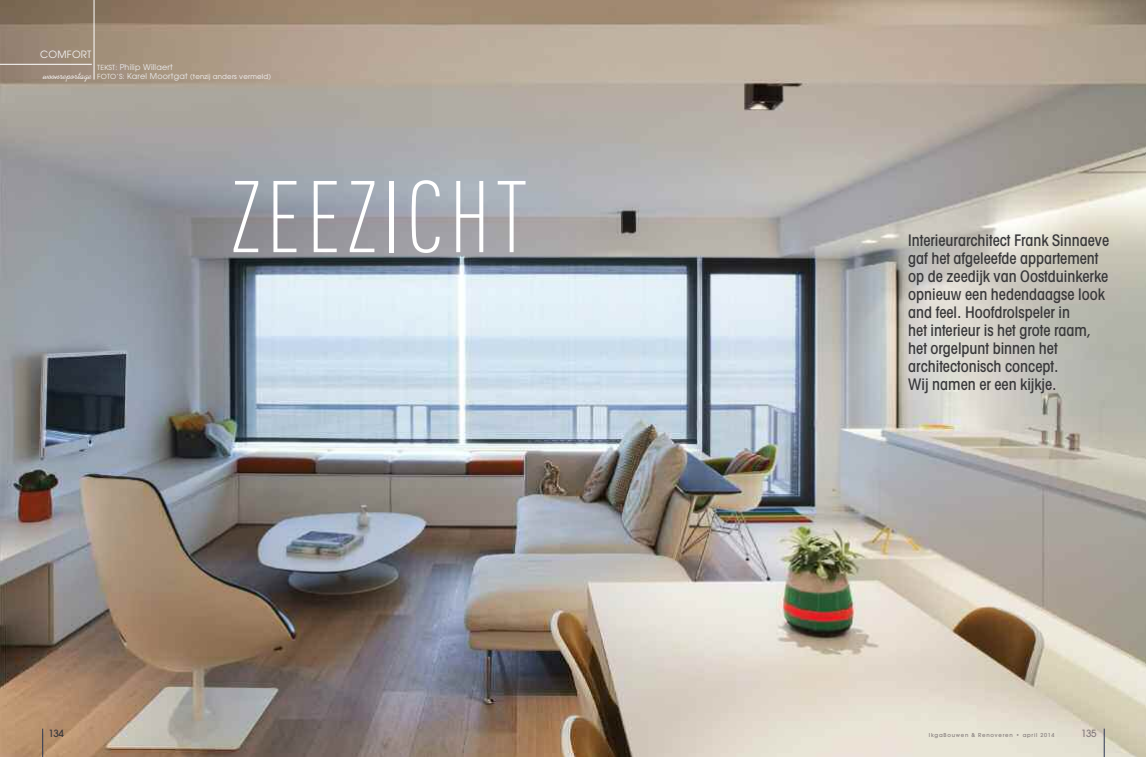
<style>
.page{position:relative;width:1146px;height:757px;background:#fff}
.page>*{position:absolute;margin:0;border:0;box-sizing:border-box;transform-origin:0 0}
.t1{font:300 100px "DIN Cond";letter-spacing:.05em;color:#fff}
.t2{font:500 condensed 16px/18px "Avant Garde LT";color:#38383a}
.t3{font:500 11px "Avant Gard";color:#857d7d}
.t4{font:500 11px "Avant Gard";color:#393839}
.t5{font:10px "Avant Garde";letter-spacing:.025em;color:#f3f2f2}
.t6{font:8px "Avant Garde";letter-spacing:.025em;color:#eaebee}
.t7{font:7px "Avant Garde";letter-spacing:.025em;color:#f3f2f2}
.t8{font:500 6px "Avant Gard";letter-spacing:.125em;color:#857d7d}
.s1{font-size:7px;color:#f3f2f2}
.s2{font-family:"Kaufmann";font-size:10px;color:#fff}
.s3{font-size:8px;color:#eaebee}
</style>
<div class="page">
<img style="left:0;top:0;width:1145px;height:757px">
<svg style="left:1103px;top:729px;width:1px;height:28px"></svg>
<hr style="left:0;top:64px;width:92px;height:1px;background:#fff">
<hr style="left:94px;top:0;width:1px;height:80px;background:#fff">
<svg style="left:42px;top:729px;width:1px;height:28px"></svg>
<p class="t5" style="left:40px;top:49px;width:53px">COMFORT</p>
<p class="t6" style="left:97px;top:62px;width:77px"><span class="s1">TEKST:</span> Philip Willaert</p>
<p class="t7" style="left:43px;top:73px;width:229px"><span class="s2">woonreportage</span> FOTO’S: <span class="s3">Karel Moortgat</span> (tenzij anders vermeld)</p>
<h1 class="t1" style="left:230px;top:157px;width:298px">ZEEZICHT</h1>
<p class="t4" style="left:48px;top:727px;width:17px">134</p>
<p class="t2" style="left:908px;top:232px;width:202px">Interieurarchitect Frank Sinnaeve gaf het afgeleefde appartement op de zeedijk van Oostduinkerke opnieuw een hedendaagse look and feel. Hoofdrolspeler in<br>het interieur is het grote raam, het orgelpunt binnen het architectonisch concept.<br>Wij namen er een kijkje.</p>
<p class="t8" style="left:928px;top:732px;width:127px">IkgaBouwen &amp; Renoveren • april 2014</p>
<p class="t3" style="left:1081px;top:727px;width:17px">135</p>
</div>
